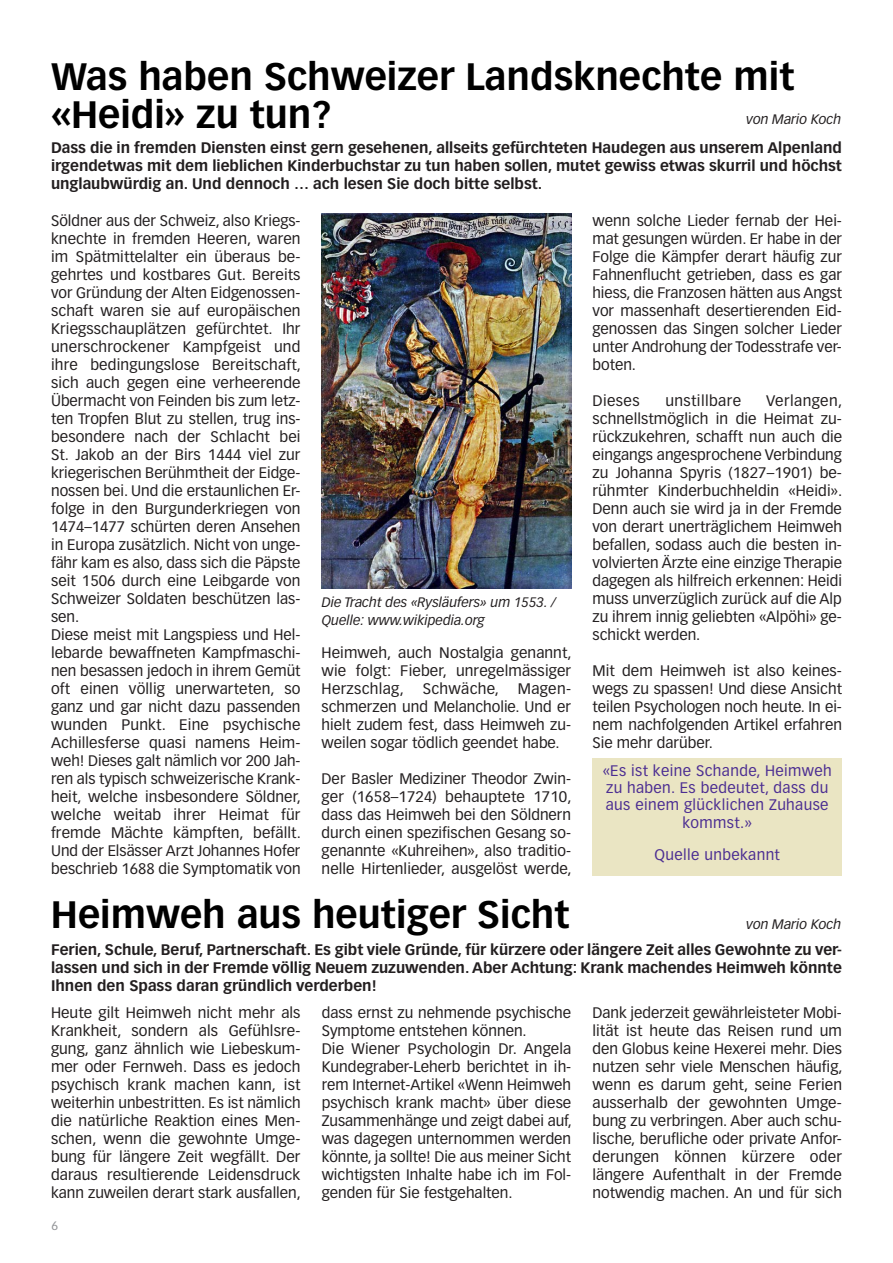
<style>
.page{position:relative;width:893px;height:1263px;background:#fff}
.page>*{position:absolute;margin:0;border:0;box-sizing:border-box;transform-origin:0 0}
.t1{font:700 37.5px/37.5px "Vectora LT Pro";color:#000}
.t2{font:15px/18px "Vectora LT Pro";color:#231f20;text-align:justify}
.t3{font:700 15px/18px "Vectora LT Pro";color:#231f20;text-align:justify}
.t4{font:15px/17.2px "Vectora LT Pro";letter-spacing:.025em;color:#4c2e92;text-align:center}
.t5{font:15px "Vectora LT Pro";letter-spacing:.025em;color:#231f20}
.t6{font:15px "Vectora LT Pro";letter-spacing:.02em;color:#231f20}
.t7{font:italic 13.5px/18px "Vectora LT Pro";color:#231f20}
.t8{font:12px "Vectora LT Pro";color:#939598}
</style>
<div class="page">
<div style="left:592px;top:758px;width:250px;height:117px;background:#eae5c3"></div>
<img style="left:322px;top:213px;width:249px;height:375px">
<h1 class="t1" style="left:51px;top:58px;width:745px">Was haben Schweizer Landsknechte mit «Heidi» zu tun?</h1>
<p class="t7" style="left:746px;top:110px;width:97px">von Mario Koch</p>
<p class="t3" style="left:51px;top:138px;width:792px">Dass die in fremden Diensten einst gern gesehenen, allseits gefürchteten Haudegen aus unserem Alpenland irgendetwas mit dem lieblichen Kinderbuchstar zu tun haben sollen, mutet gewiss etwas skurril und höchst unglaubwürdig an. Und dennoch … ach lesen Sie doch bitte selbst.</p>
<p class="t2" style="left:51px;top:211px;width:252px;text-align:left">Söldner aus der Schweiz, also Kriegs&shy;knechte in fremden Heeren, waren im Spätmittelalter ein überaus be&shy;gehrtes und kostbares Gut. Bereits vor Gründung der Alten Eidgenossen&shy;schaft waren sie auf europäischen Kriegsschauplätzen gefürchtet. Ihr unerschrockener Kampfgeist und ihre bedingungslose Bereitschaft, sich auch gegen eine verheerende Übermacht von Feinden bis zum letz&shy;ten Tropfen Blut zu stellen, trug ins&shy;besondere nach der Schlacht bei St. Jakob an der Birs 1444 viel zur kriegerischen Berühmtheit der Eidge&shy;nossen bei. Und die erstaunlichen Er&shy;folge in den Burgunderkriegen von 1474–1477 schürten deren Ansehen in Europa zusätzlich. Nicht von unge&shy;fähr kam es also, dass sich die Päpste seit 1506 durch eine Leibgarde von Schweizer Soldaten beschützen las&shy;sen.<br>Diese meist mit Langspiess und Hel&shy;lebarde bewaffneten Kampfmaschi&shy;nen besassen jedoch in ihrem Gemüt oft einen völlig unerwarteten, so ganz und gar nicht dazu passenden wunden Punkt. Eine psychische Achillesferse quasi namens Heim&shy;weh! Dieses galt nämlich vor 200 Jah&shy;ren als typisch schweizerische Krank&shy;heit, welche insbesondere Söldner, welche weitab ihrer Heimat für fremde Mächte kämpften, befällt.<br>Und der Elsässer Arzt Johannes Hofer beschrieb 1688 die Symptomatik von</p>
<p class="t2" style="left:592px;top:211px;width:251px">wenn solche Lieder fernab der Hei&shy;mat gesungen würden. Er habe in der Folge die Kämpfer derart häufig zur Fahnenflucht getrieben, dass es gar hiess, die Franzosen hätten aus Angst vor massenhaft desertierenden Eid&shy;genossen das Singen solcher Lieder unter Androhung der Todesstrafe ver&shy;boten.</p>
<p class="t2" style="left:592px;top:391px;width:49px">Dieses</p>
<p class="t5" style="left:665px;top:391px;width:77px">unstillbare</p>
<p class="t2" style="left:592px;top:391px;width:251px;text-indent:174px">Verlangen, schnellstmöglich in die Heimat zu&shy;rückzukehren, schafft nun auch die eingangs angesprochene Verbindung zu Johanna Spyris (1827–1901) be&shy;rühmter Kinderbuchheldin «Heidi».<br>Denn auch sie wird ja in der Fremde von derart unerträglichem Heimweh befallen, sodass auch die besten in&shy;volvierten Ärzte eine einzige Therapie dagegen als hilfreich erkennen: Heidi muss unverzüglich zurück auf die Alp zu ihrem innig geliebten «Alpöhi» ge&shy;schickt werden.</p>
<p class="t2" style="left:592px;top:661px;width:251px">Mit dem Heimweh ist also keines&shy;wegs zu spassen! Und diese Ansicht teilen Psychologen noch heute. In ei&shy;nem nachfolgenden Artikel erfahren Sie mehr darüber.</p>
<p class="t7" style="left:322px;top:593px;width:236px">Die Tracht des «Rysläufers» um 1553. /<br>Quelle: www.wikipedia.org</p>
<p class="t2" style="left:322px;top:643px;width:251px">Heimweh, auch Nostalgia genannt, wie folgt: Fieber, unregelmässiger Herzschlag,</p>
<p class="t6" style="left:423px;top:679px;width:78px">Schwäche,</p>
<p class="t2" style="left:322px;top:679px;width:251px;text-indent:196px">Magen&shy;schmerzen und Melancholie. Und er hielt zudem fest, dass Heimweh zu&shy;weilen sogar tödlich geendet habe.</p>
<p class="t2" style="left:322px;top:769px;width:252px">Der Basler Mediziner Theodor Zwin&shy;ger (1658–1724) behauptete 1710, dass das Heimweh bei den Söldnern durch einen spezifischen Gesang so&shy;genannte «Kuhreihen», also traditio&shy;nelle Hirtenlieder, ausgelöst werde,</p>
<p class="t4" style="left:603px;top:762px;width:231px">«Es ist keine Schande, Heimweh zu haben. Es bedeutet, dass du aus einem glücklichen Zuhause kommst.»</p>
<p class="t4" style="left:654px;top:846px;width:127px">Quelle unbekannt</p>
<h1 class="t1" style="left:51px;top:896px;width:520px">Heimweh aus heutiger Sicht</h1>
<p class="t7" style="left:746px;top:915px;width:97px">von Mario Koch</p>
<p class="t3" style="left:51px;top:941px;width:792px">Ferien, Schule, Beruf, Partnerschaft. Es gibt viele Gründe, für kürzere oder längere Zeit alles Gewohnte zu ver&shy;lassen und sich in der Fremde völlig Neuem zuzuwenden. Aber Achtung: Krank machendes Heimweh könnte Ihnen den Spass daran gründlich verderben!</p>
<p class="t2" style="left:51px;top:1003px;width:252px">Heute gilt Heimweh nicht mehr als Krankheit, sondern als Gefühlsre&shy;gung, ganz ähnlich wie Liebeskum&shy;mer oder Fernweh. Dass es jedoch psychisch krank machen kann, ist weiterhin unbestritten. Es ist nämlich die natürliche Reaktion eines Men&shy;schen, wenn die gewohnte Umge&shy;bung für längere Zeit wegfällt. Der daraus resultierende Leidensdruck kann zuweilen derart stark ausfallen,</p>
<p class="t2" style="left:322px;top:1003px;width:252px;text-align:left">dass ernst zu nehmende psychische Symptome entstehen können.<br>Die Wiener Psychologin Dr. Angela Kundegraber-Leherb berichtet in ih&shy;rem Internet-Artikel «Wenn Heimweh psychisch krank macht» über diese Zusammenhänge und zeigt dabei auf, was dagegen unternommen werden könnte, ja sollte! Die aus meiner Sicht wichtigsten Inhalte habe ich im Fol&shy;genden für Sie festgehalten.</p>
<p class="t2" style="left:592px;top:1003px;width:252px">Dank jederzeit gewährleisteter Mobi&shy;lität ist heute das Reisen rund um den Globus keine Hexerei mehr. Dies nutzen sehr viele Menschen häufig, wenn es darum geht, seine Ferien ausserhalb der gewohnten Umge&shy;bung zu verbringen. Aber auch schu&shy;lische, berufliche oder private Anfor&shy;derungen können kürzere oder längere Aufenthalt in der Fremde notwendig machen. An und für sich</p>
<p class="t8" style="left:51px;top:1219px;width:8px">6</p>
</div>
